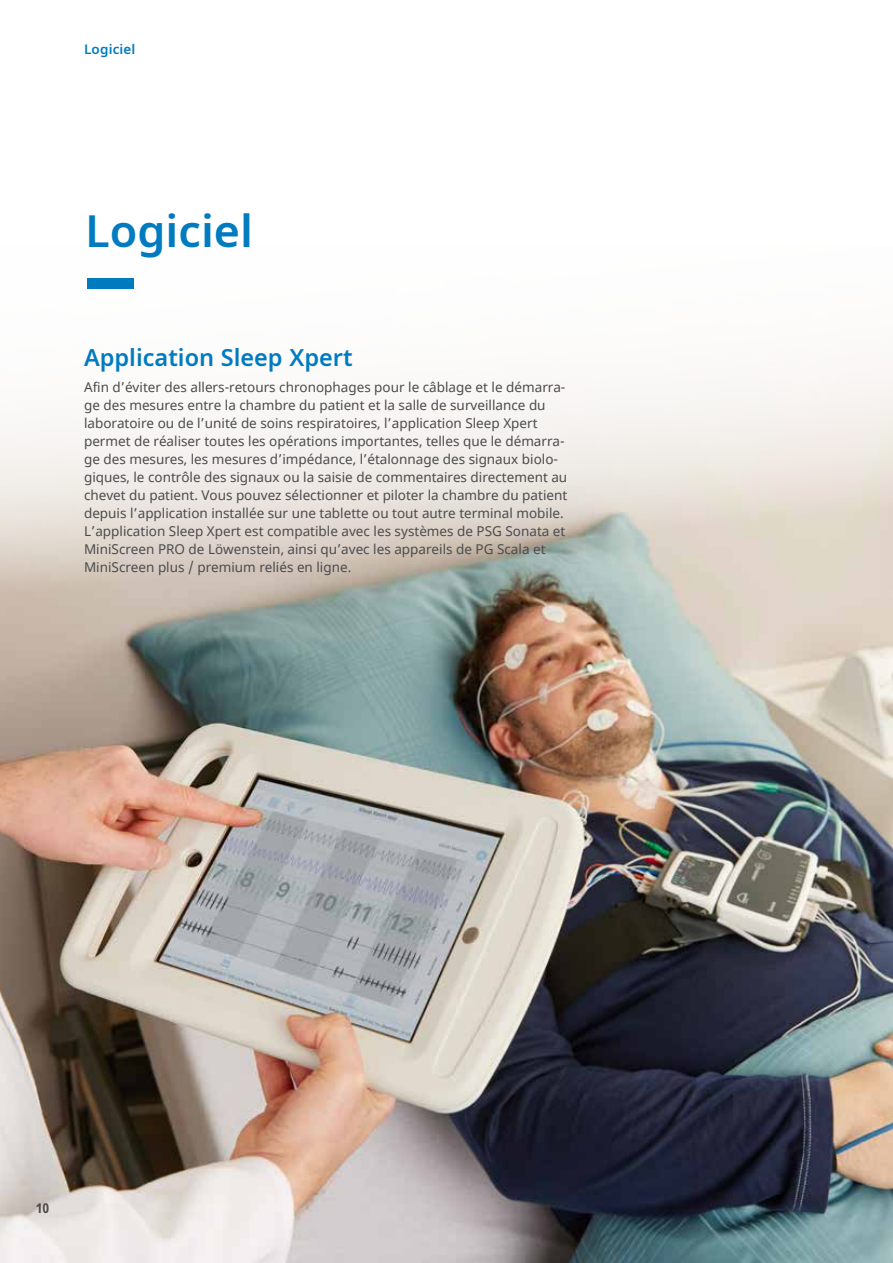
<style>
.page{position:relative;width:893px;height:1263px;background:#fff}
.page>*{position:absolute;margin:0;border:0;box-sizing:border-box;transform-origin:0 0}
.t1{font:600 45px "Noto Sans";color:#007bc0}
.t2{font:600 24px "Noto Sans";color:#007bc0}
.t3{font:13.5px/18px "Noto Sans";color:#4b4b4d}
.t4{font:600 13.5px "Noto Sans";letter-spacing:.01em;color:#007bc0}
.t5{font:700 condensed 13.5px "Noto Sans";color:#4b4b4d}
</style>
<div class="page">
<img style="left:0;top:278px;width:893px;height:985px">
<div style="left:87px;top:279px;width:47px;height:10px;background:#007bc0"></div>
<p class="t4" style="left:84px;top:40px;width:53px">Logiciel</p>
<h1 class="t1" style="left:85px;top:199px;width:169px">Logiciel</h1>
<h2 class="t2" style="left:84px;top:340px;width:270px">Application Sleep Xpert</h2>
<p class="t3" style="left:84px;top:379px;width:485px">Afin d’éviter des allers-retours chronophages pour le câblage et le démarra&shy;ge des mesures entre la chambre du patient et la salle de surveillance du laboratoire ou de l’unité de soins respiratoires, l’application Sleep Xpert permet de réaliser toutes les opérations importantes, telles que le démarra&shy;ge des mesures, les mesures d’impédance, l’étalonnage des signaux biolo&shy;giques, le contrôle des signaux ou la saisie de commentaires directement au chevet du patient. Vous pouvez sélectionner et piloter la chambre du patient depuis l’application installée sur une tablette ou tout autre terminal mobile.<br>L’application Sleep Xpert est compatible avec les systèmes de PSG Sonata et MiniScreen PRO de Löwenstein, ainsi qu’avec les appareils de PG Scala et MiniScreen plus / premium reliés en ligne.</p>
<p class="t5" style="left:36px;top:1198px;width:15px">10</p>
</div>
